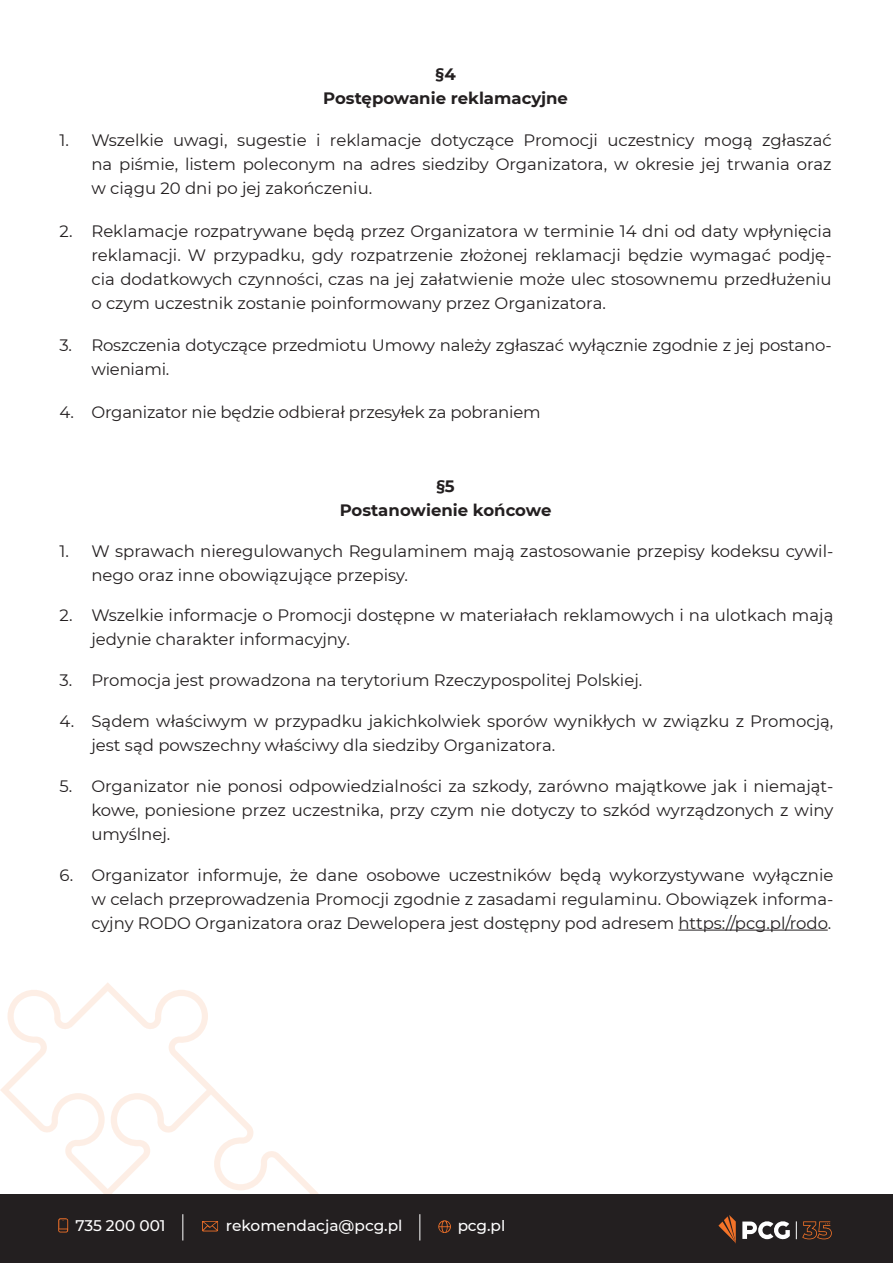
<style>
.page{position:relative;width:893px;height:1263px;background:#fff}
.page>*{position:absolute;margin:0;border:0;box-sizing:border-box;transform-origin:0 0}
.t1{font:16.5px/24px "Montserrat";color:#231f20;text-align:justify}
.t2{font:700 16.5px/24px "Montserrat";color:#231f20;text-align:center}
.t3{font:500 15.45px "Montserrat";color:#fff}
</style>
<div class="page">
<svg style="left:0;top:982px;width:319px;height:213px"></svg>
<div style="left:0;top:1195px;width:893px;height:68px;background:#231f20"></div>
<svg style="left:742px;top:1221px;width:48px;height:19px"></svg>
<svg style="left:796px;top:1221px;width:35px;height:18px"></svg>
<svg style="left:718px;top:1215px;width:18px;height:28px"></svg>
<svg style="left:438px;top:1220px;width:13px;height:13px"></svg>
<svg style="left:58px;top:1218px;width:10px;height:14px"></svg>
<svg style="left:202px;top:1221px;width:16px;height:10px"></svg>
<svg style="left:182px;top:1214px;width:1px;height:26px"></svg>
<svg style="left:419px;top:1214px;width:1px;height:26px"></svg>
<hr style="left:678px;top:930px;width:150px;height:1px;background:#231f20">
<p class="t2" style="left:323px;top:61px;width:246px">§4<br>Postępowanie reklamacyjne</p>
<p class="t1" style="left:91px;top:128px;width:742px;text-indent:-32px">1. Wszelkie uwagi, sugestie i reklamacje dotyczące Promocji uczestnicy mogą zgłaszać na piśmie, listem poleconym na adres siedziby Organizatora, w okresie jej trwania oraz w ciągu 20 dni po jej zakończeniu.</p>
<p class="t1" style="left:91px;top:218px;width:742px;text-indent:-32px">2. Reklamacje rozpatrywane będą przez Organizatora w terminie 14 dni od daty wpłynięcia reklamacji. W przypadku, gdy rozpatrzenie złożonej reklamacji będzie wymagać podję&shy;cia dodatkowych czynności, czas na jej załatwienie może ulec stosownemu przedłużeniu o czym uczestnik zostanie poinformowany przez Organizatora.</p>
<p class="t1" style="left:91px;top:333px;width:742px;text-indent:-32px">3. Roszczenia dotyczące przedmiotu Umowy należy zgłaszać wyłącznie zgodnie z jej postano&shy;wieniami.</p>
<p class="t1" style="left:60px;top:399px;width:483px">4. Organizator nie będzie odbierał przesyłek za pobraniem</p>
<p class="t2" style="left:340px;top:473px;width:213px">§5<br>Postanowienie końcowe</p>
<p class="t1" style="left:91px;top:538px;width:743px;text-indent:-32px">1. W sprawach nieregulowanych Regulaminem mają zastosowanie przepisy kodeksu cywil&shy;nego oraz inne obowiązujące przepisy.</p>
<p class="t1" style="left:91px;top:603px;width:743px;text-indent:-32px">2. Wszelkie informacje o Promocji dostępne w materiałach reklamowych i na ulotkach mają jedynie charakter informacyjny.</p>
<p class="t1" style="left:60px;top:668px;width:584px">3. Promocja jest prowadzona na terytorium Rzeczypospolitej Polskiej.</p>
<p class="t1" style="left:91px;top:709px;width:743px;text-indent:-32px">4. Sądem właściwym w przypadku jakichkolwiek sporów wynikłych w związku z Promocją, jest sąd powszechny właściwy dla siedziby Organizatora.</p>
<p class="t1" style="left:91px;top:774px;width:743px;text-indent:-32px">5. Organizator nie ponosi odpowiedzialności za szkody, zarówno majątkowe jak i niemająt&shy;kowe, poniesione przez uczestnika, przy czym nie dotyczy to szkód wyrządzonych z winy umyślnej.</p>
<p class="t1" style="left:91px;top:862px;width:743px;text-indent:-32px">6. Organizator informuje, że dane osobowe uczestników będą wykorzystywane wyłącznie w celach przeprowadzenia Promocji zgodnie z zasadami regulaminu. Obowiązek informa&shy;cyjny RODO Organizatora oraz Dewelopera jest dostępny pod adresem https://pcg.pl/rodo.</p>
<p class="t3" style="left:75px;top:1215px;width:92px">735 200 001</p>
<p class="t3" style="left:226px;top:1215px;width:178px">rekomendacja@pcg.pl</p>
<p class="t3" style="left:457px;top:1215px;width:50px">pcg.pl</p>
</div>
